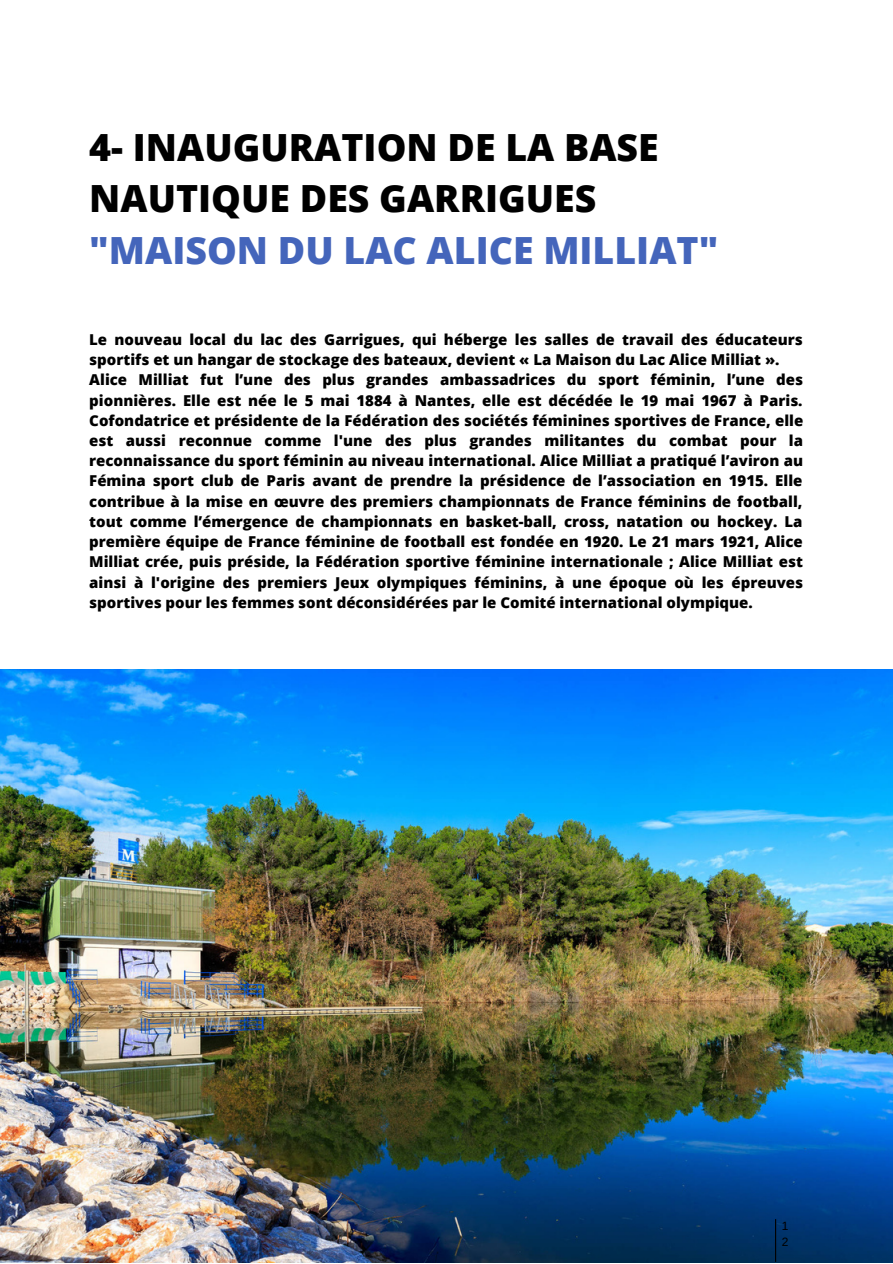
<style>
.page{position:relative;width:893px;height:1264px;background:#fff}
.page>*{position:absolute;margin:0;border:0;box-sizing:border-box;transform-origin:0 0}
.t1{font:800 37.5px/51.8px "Open Sans";color:#000}
.t2{font:800 37.5px "Open Sans";color:#4465bb}
.t3{font:800 15px/20.2px "Open Sans";color:#000}
.t4{font:12px/16px "Arimo";color:#000}
</style>
<div class="page">
<img style="left:0;top:669px;width:892px;height:593px">
<hr style="left:775px;top:1219px;width:1px;height:42px;background:#000">
<h1 class="t1" style="left:89px;top:120px;width:571px">4- INAUGURATION DE LA BASE<br>NAUTIQUE DES GARRIGUES</h1>
<h1 class="t2" style="left:89px;top:224px;width:630px">"MAISON DU LAC ALICE MILLIAT"</h1>
<p class="t3" style="left:89px;top:329px;width:715px">Le nouveau local du lac des Garrigues, qui héberge les salles de travail des éducateurs sportifs et un hangar de stockage des bateaux, devient « La Maison du Lac Alice Milliat ».<br>Alice Milliat fut l’une des plus grandes ambassadrices du sport féminin, l’une des pionnières. Elle est née le 5 mai 1884 à Nantes, elle est décédée le 19 mai 1967 à Paris.<br>Cofondatrice et présidente de la Fédération des sociétés féminines sportives de France, elle est aussi reconnue comme l'une des plus grandes militantes du combat pour la reconnaissance du sport féminin au niveau international. Alice Milliat a pratiqué l’aviron au Fémina sport club de Paris avant de prendre la présidence de l’association en 1915. Elle contribue à la mise en œuvre des premiers championnats de France féminins de football, tout comme l’émergence de championnats en basket-ball, cross, natation ou hockey. La première équipe de France féminine de football est fondée en 1920. Le 21 mars 1921, Alice Milliat crée, puis préside, la Fédération sportive féminine internationale ; Alice Milliat est ainsi à l'origine des premiers Jeux olympiques féminins, à une époque où les épreuves sportives pour les femmes sont déconsidérées par le Comité international olympique.</p>
<p class="t4" style="left:781px;top:1217px;width:8px">1<br>2</p>
</div>
